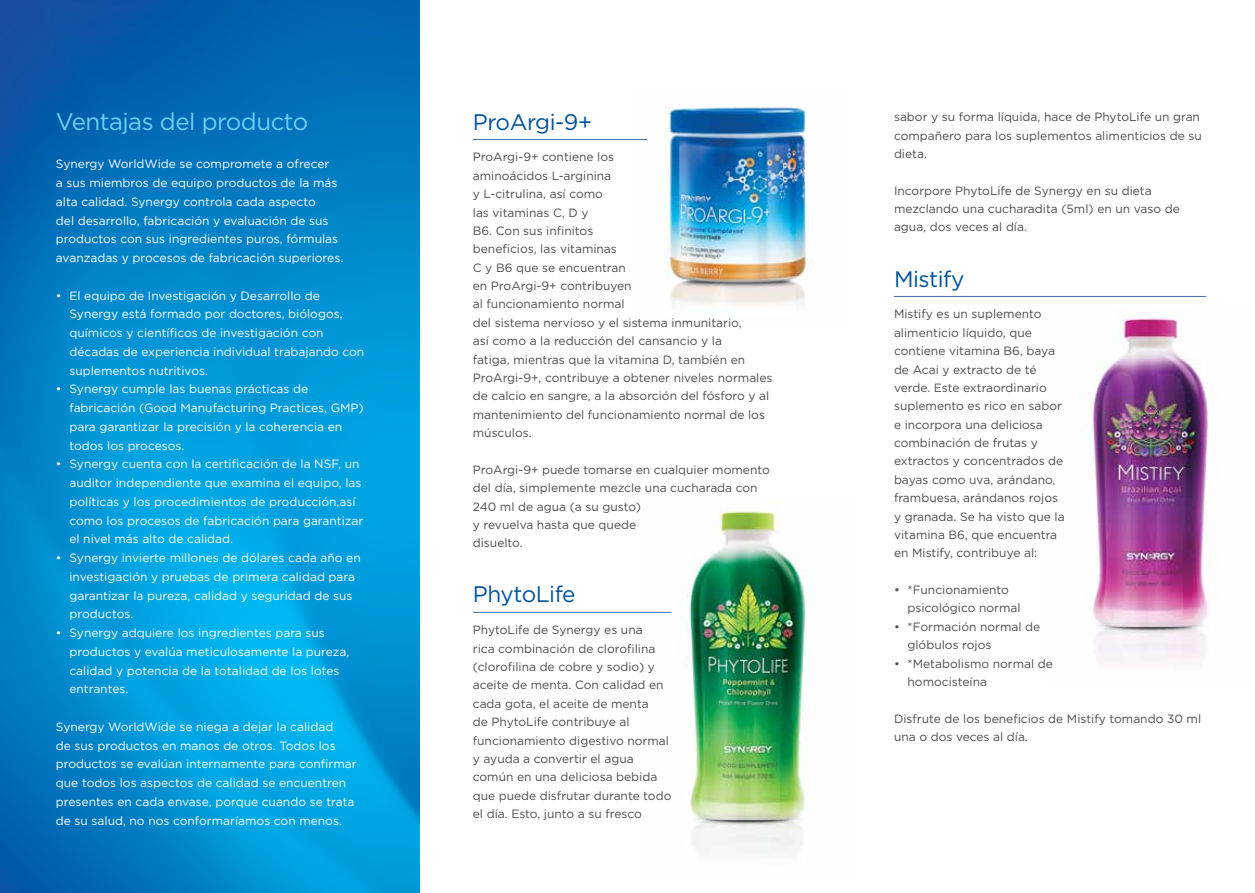
<style>
.page{position:relative;width:1255px;height:893px;background:#fff}
.page>*{position:absolute;margin:0;border:0;box-sizing:border-box;transform-origin:0 0}
.t1{font:24px "Gotham";letter-spacing:-.02em;color:#6dcff6}
.t2{font:22.5px "Gotham";letter-spacing:-.02em;color:#00539b}
.t3{font:12px/18.3px "Gotham";color:#4d4d4f}
.t4{font:12px/18.8px "Gotham";color:#fff}
</style>
<div class="page">
<img style="left:641px;top:510px;width:165px;height:348px">
<img style="left:0;top:0;width:420px;height:893px">
<img style="left:1090px;top:312px;width:119px;height:352px">
<img style="left:631px;top:106px;width:175px;height:200px">
<hr style="left:473px;top:139px;width:174px;height:1px;background:#446ead">
<hr style="left:473px;top:612px;width:198px;height:1px;background:#446ead">
<hr style="left:894px;top:296px;width:312px;height:1px;background:#446ead">
<h1 class="t1" style="left:56px;top:106px;width:254px">Ventajas del producto</h1>
<p class="t4" style="left:56px;top:155px;width:289px">Synergy WorldWide se compromete a ofrecer<br>a sus miembros de equipo productos de la más alta calidad. Synergy controla cada aspecto<br>del desarrollo, fabricación y evaluación de sus productos con sus ingredientes puros, fórmulas avanzadas y procesos de fabricación superiores.</p>
<p class="t4" style="left:69px;top:286px;width:296px;text-indent:-14px">• El equipo de Investigación y Desarrollo de Synergy está formado por doctores, biólogos, químicos y científicos de investigación con décadas de experiencia individual trabajando con suplementos nutritivos.</p>
<p class="t4" style="left:69px;top:380px;width:296px;text-indent:-14px">• Synergy cumple las buenas prácticas de fabricación (Good Manufacturing Practices, GMP) para garantizar la precisión y la coherencia en todos los procesos.</p>
<p class="t4" style="left:69px;top:454px;width:295px;text-indent:-14px">• Synergy cuenta con la certificación de la NSF, un auditor independiente que examina el equipo, las políticas y los procedimientos de producción,así como los procesos de fabricación para garantizar el nivel más alto de calidad.</p>
<p class="t4" style="left:69px;top:548px;width:293px;text-indent:-14px">• Synergy invierte millones de dólares cada año en investigación y pruebas de primera calidad para garantizar la pureza, calidad y seguridad de sus productos.</p>
<p class="t4" style="left:69px;top:623px;width:281px;text-indent:-14px">• Synergy adquiere los ingredientes para sus productos y evalúa meticulosamente la pureza, calidad y potencia de la totalidad de los lotes entrantes.</p>
<p class="t4" style="left:56px;top:717px;width:302px">Synergy WorldWide se niega a dejar la calidad<br>de sus productos en manos de otros. Todos los productos se evalúan internamente para confirmar que todos los aspectos de calidad se encuentren presentes en cada envase, porque cuando se trata de su salud, no nos conformaríamos con menos.</p>
<h2 class="t2" style="left:473px;top:107px;width:121px">ProArgi-9+</h2>
<p class="t3" style="left:473px;top:148px;width:301px">ProArgi-9+ contiene los<br>aminoácidos L-arginina<br>y L-citrulina, así como<br>las vitaminas C, D y<br>B6. Con sus infinitos<br>beneficios, las vitaminas<br>C y B6 que se encuentran<br>en ProArgi-9+ contribuyen<br>al funcionamiento normal<br>del sistema nervioso y el sistema inmunitario,<br>así como a la reducción del cansancio y la<br>fatiga, mientras que la vitamina D, también en<br>ProArgi-9+, contribuye a obtener niveles normales de calcio en sangre, a la absorción del fósforo y al mantenimiento del funcionamiento normal de los músculos.</p>
<p class="t3" style="left:473px;top:460px;width:298px">ProArgi-9+ puede tomarse en cualquier momento del día, simplemente mezcle una cucharada con<br>240 ml de agua (a su gusto)<br>y revuelva hasta que quede<br>disuelto.</p>
<h2 class="t2" style="left:473px;top:580px;width:104px">PhytoLife</h2>
<p class="t3" style="left:473px;top:621px;width:200px">PhytoLife de Synergy es una<br>rica combinación de clorofilina (clorofilina de cobre y sodio) y aceite de menta. Con calidad en cada gota, el aceite de menta<br>de PhytoLife contribuye al funcionamiento digestivo normal y ayuda a convertir el agua común en una deliciosa bebida que puede disfrutar durante todo el día. Esto, junto a su fresco</p>
<p class="t3" style="left:894px;top:107px;width:309px">sabor y su forma líquida, hace de PhytoLife un gran compañero para los suplementos alimenticios de su dieta.</p>
<p class="t3" style="left:894px;top:181px;width:287px">Incorpore PhytoLife de Synergy en su dieta mezclando una cucharadita (5ml) en un vaso de agua, dos veces al día.</p>
<h2 class="t2" style="left:894px;top:264px;width:72px">Mistify</h2>
<p class="t3" style="left:894px;top:305px;width:172px">Mistify es un suplemento alimenticio líquido, que contiene vitamina B6, baya de Acai y extracto de té verde. Este extraordinario suplemento es rico en sabor e incorpora una deliciosa combinación de frutas y extractos y concentrados de bayas como uva, arándano, frambuesa, arándanos rojos y granada. Se ha visto que la vitamina B6, que encuentra en Mistify, contribuye al:</p>
<p class="t3" style="left:907px;top:580px;width:115px;text-indent:-14px">• *Funcionamiento psicológico normal</p>
<p class="t3" style="left:907px;top:617px;width:134px;text-indent:-14px">• *Formación normal de glóbulos rojos</p>
<p class="t3" style="left:907px;top:654px;width:147px;text-indent:-14px">• *Metabolismo normal de homocisteína</p>
<p class="t3" style="left:894px;top:709px;width:308px">Disfrute de los beneficios de Mistify tomando 30 ml una o dos veces al día.</p>
</div>
